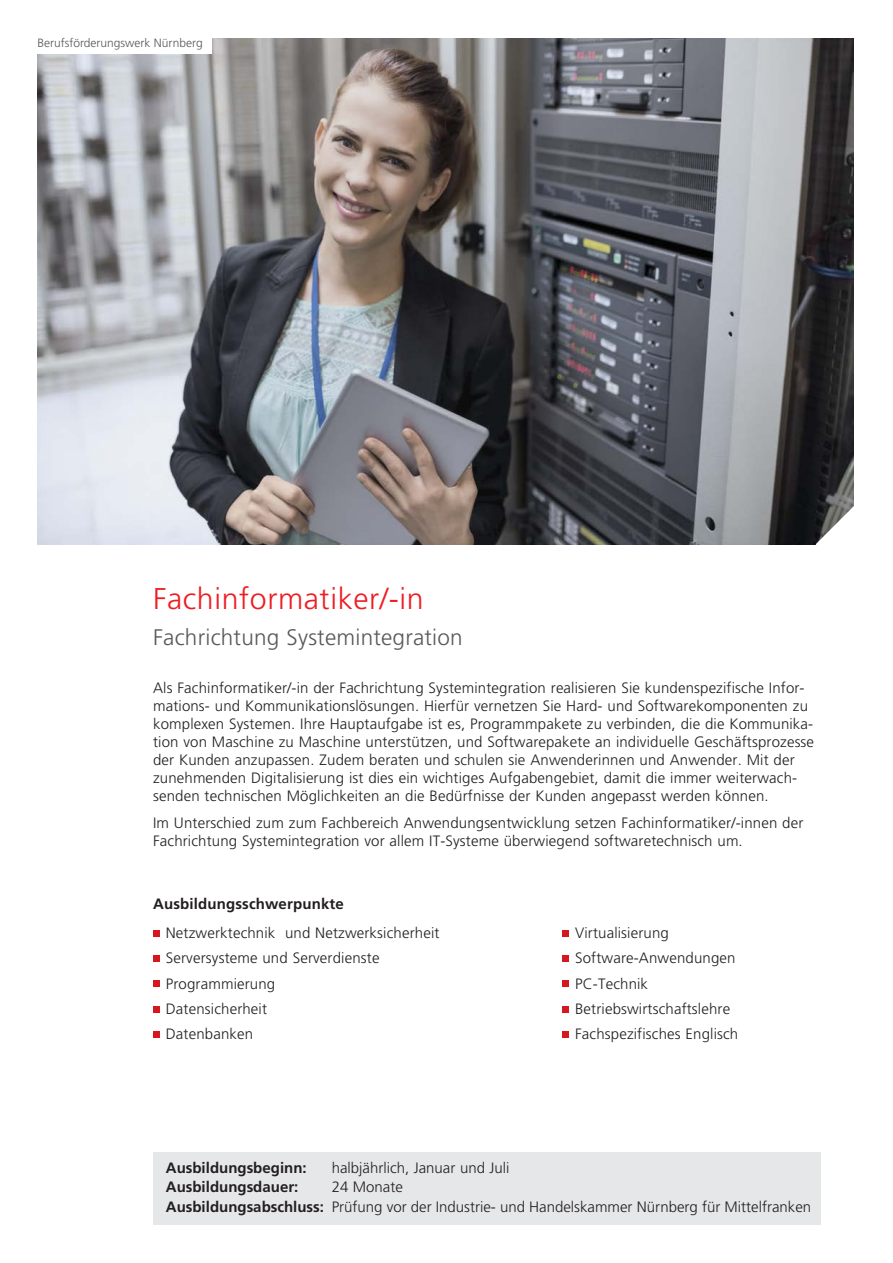
<style>
.page{position:relative;width:893px;height:1263px;background:#fff}
.page>*{position:absolute;margin:0;border:0;box-sizing:border-box;transform-origin:0 0}
.t1{font:300 30px "Frutiger";letter-spacing:.02em;color:#ee1d23}
.t2{font:300 22.5px "Frutiger";letter-spacing:.01em;color:#57585a}
.t3{font:300 15px/25.2px "Frutiger";letter-spacing:.01em;color:#231f20}
.t4{font:700 15px "Frutiger";color:#231f20}
.t5{font:300 12px "Frutiger";color:#57585a}
.s1{font-weight:700}
</style>
<div class="page">
<img style="left:37px;top:38px;width:817px;height:506px">
<div style="left:0;top:0;width:212px;height:53px;background:#fff"></div>
<svg style="left:816px;top:505px;width:38px;height:40px"></svg>
<div style="left:153px;top:1152px;width:668px;height:73px;background:#e6e7e9"></div>
<svg style="left:153px;top:930px;width:6px;height:6px"></svg>
<div style="left:153px;top:955px;width:6px;height:7px;background:#d7171f"></div>
<div style="left:153px;top:980px;width:6px;height:7px;background:#d7171f"></div>
<svg style="left:153px;top:1006px;width:6px;height:6px"></svg>
<svg style="left:153px;top:1031px;width:6px;height:6px"></svg>
<div style="left:562px;top:930px;width:7px;height:6px;background:#d7171f"></div>
<div style="left:562px;top:955px;width:7px;height:7px;background:#d7171f"></div>
<div style="left:562px;top:981px;width:7px;height:6px;background:#d7171f"></div>
<div style="left:562px;top:1006px;width:7px;height:6px;background:#d7171f"></div>
<div style="left:562px;top:1031px;width:7px;height:6px;background:#d7171f"></div>
<p class="t5" style="left:37px;top:36px;width:167px">Berufsförderungswerk Nürnberg</p>
<h1 class="t1" style="left:153px;top:582px;width:272px">Fachinformatiker/-in</h1>
<h2 class="t2" style="left:153px;top:625px;width:311px">Fachrichtung Systemintegration</h2>
<p class="t3" style="left:153px;top:679px;width:663px;line-height:18px">Als Fachinformatiker/-in der Fachrichtung Systemintegration realisieren Sie kundenspezifische Infor&shy;mations- und Kommunikationslösungen. Hierfür vernetzen Sie Hard- und Softwarekomponenten zu komplexen Systemen. Ihre Hauptaufgabe ist es, Programmpakete zu verbinden, die die Kommunika&shy;tion von Maschine zu Maschine unterstützen, und Softwarepakete an individuelle Geschäftsprozesse der Kunden anzupassen. Zudem beraten und schulen sie Anwenderinnen und Anwender. Mit der zunehmenden Digitalisierung ist dies ein wichtiges Aufgabengebiet, damit die immer weiterwach&shy;senden technischen Möglichkeiten an die Bedürfnisse der Kunden angepasst werden können.</p>
<p class="t3" style="left:153px;top:814px;width:652px;line-height:18px">Im Unterschied zum zum Fachbereich Anwendungsentwicklung setzen Fachinformatiker/-innen der<br>Fachrichtung Systemintegration vor allem IT-Systeme überwiegend softwaretechnisch um.</p>
<p class="t4" style="left:153px;top:894px;width:192px">Ausbildungsschwerpunkte</p>
<p class="t3" style="left:166px;top:920px;width:275px">Netzwerktechnik und Netzwerksicherheit<br>Serversysteme und Serverdienste<br>Programmierung<br>Datensicherheit<br>Datenbanken</p>
<p class="t3" style="left:575px;top:920px;width:165px">Virtualisierung<br>Software-Anwendungen<br>PC-Technik<br>Betriebswirtschaftslehre<br>Fachspezifisches Englisch</p>
<p class="t4" style="left:166px;top:1159px;width:142px">Ausbildungsbeginn:</p>
<p class="t3" style="left:332px;top:1155px;width:179px">halbjährlich, Januar und Juli</p>
<p class="t4" style="left:166px;top:1178px;width:134px">Ausbildungsdauer:</p>
<p class="t3" style="left:166px;top:1177px;width:647px;line-height:19.5px;text-indent:166px">24 Monate<br><span class="s1">Ausbildungsabschluss:</span> Prüfung vor der Industrie- und Handelskammer Nürnberg für Mittelfranken</p>
</div>
